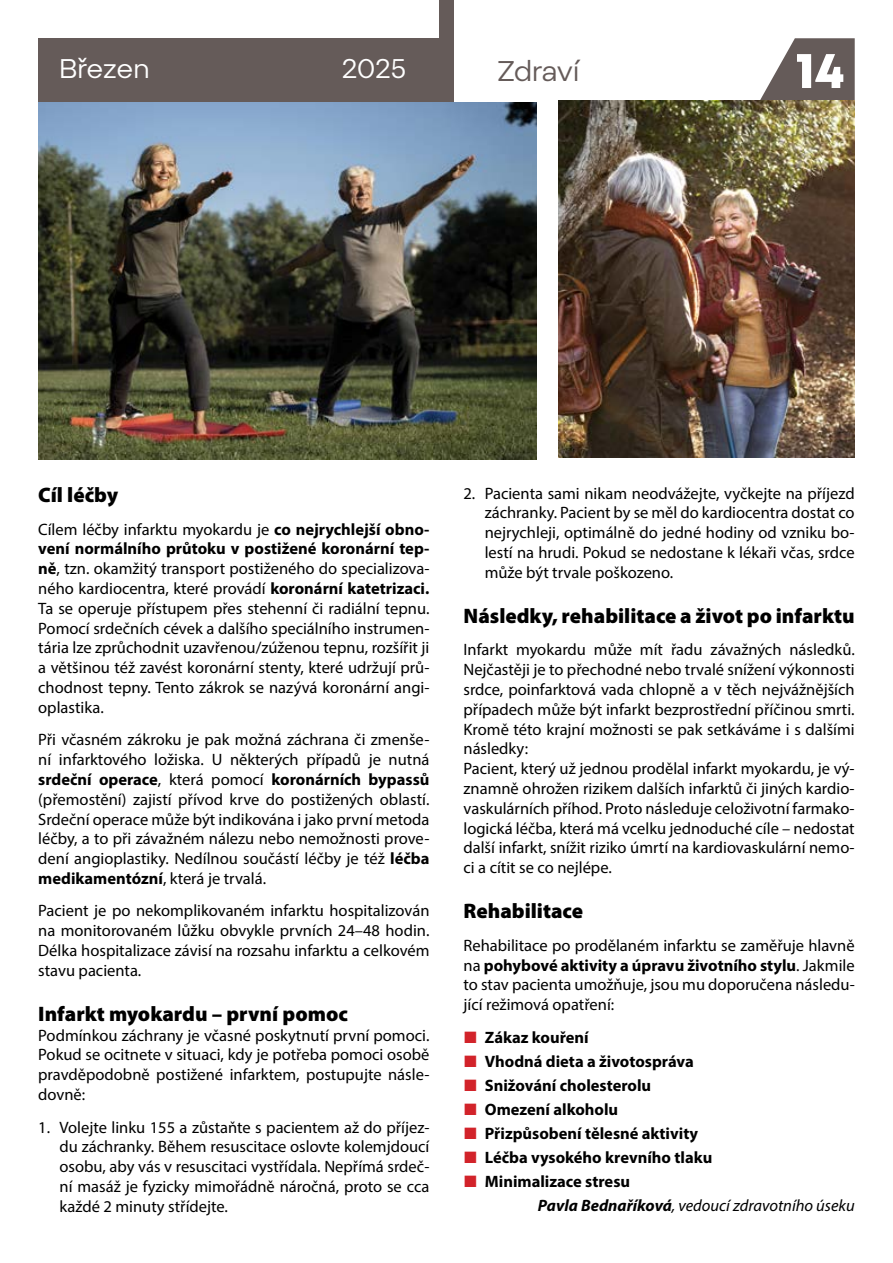
<style>
.page{position:relative;width:893px;height:1263px;background:#fff}
.page>*{position:absolute;margin:0;border:0;box-sizing:border-box;transform-origin:0 0}
.t1{font:51px "Mont Heavy DEMO";color:#fff}
.t2{font:28.5px "Pepi";letter-spacing:-.03em;color:#655b59}
.t3{font:27px "Pepi";letter-spacing:-.01em;color:#fff}
.t4{font:900 21px "Myriad Pro";color:#000}
.t5{font:16.5px/19.8px "Myriad Pro";color:#000;text-align:justify}
.t6{font:700 16.5px/24px "Myriad Pro";color:#000}
.t7{font:italic 16.5px "Myriad Pro";color:#000}
.s1{font-weight:700}
</style>
<div class="page">
<svg style="left:759px;top:38px;width:96px;height:63px"></svg>
<div style="left:38px;top:38px;width:408px;height:64px;background:#655b59"></div>
<div style="left:439px;top:0;width:15px;height:102px;background:#655b59"></div>
<img style="left:38px;top:102px;width:499px;height:357px">
<img style="left:558px;top:101px;width:297px;height:356px">
<h3 class="t3" style="left:60px;top:53px;width:92px">Březen</h3>
<h3 class="t3" style="left:342px;top:53px;width:66px">2025</h3>
<h2 class="t2" style="left:497px;top:53px;width:83px">Zdraví</h2>
<h1 class="t1" style="left:795px;top:41px;width:51px">14</h1>
<p class="t4" style="left:38px;top:481px;width:81px">Cíl léčby</p>
<p class="t5" style="left:38px;top:519px;width:393px">Cílem léčby infarktu myokardu je <span class="s1">co nejrychlejší obno&shy;vení normálního průtoku v postižené koronární tep&shy;ně</span>, tzn. okamžitý transport postiženého do specializova&shy;ného kardiocentra, které provádí <span class="s1">koronární katetrizaci.<br></span>Ta se operuje přístupem přes stehenní či radiální tepnu.<br>Pomocí srdečních cévek a dalšího speciálního instrumen&shy;tária lze zprůchodnit uzavřenou/zúženou tepnu, rozšířit ji a většinou též zavést koronární stenty, které udržují prů&shy;chodnost tepny. Tento zákrok se nazývá koronární angi&shy;oplastika.</p>
<p class="t5" style="left:38px;top:730px;width:393px">Při včasném zákroku je pak možná záchrana či zmenše&shy;ní infarktového ložiska. U některých případů je nutná <span class="s1">srdeční operace</span>, která pomocí <span class="s1">koronárních bypassů </span>(přemostění) zajistí přívod krve do postižených oblastí.<br>Srdeční operace může být indikována i jako první metoda léčby, a to při závažném nálezu nebo nemožnosti prove&shy;dení angioplastiky. Nedílnou součástí léčby je též <span class="s1">léčba medikamentózní</span>, která je trvalá.</p>
<p class="t5" style="left:38px;top:901px;width:393px">Pacient je po nekomplikovaném infarktu hospitalizován na monitorovaném lůžku obvykle prvních 24–48 hodin.<br>Délka hospitalizace závisí na rozsahu infarktu a celkovém stavu pacienta.</p>
<p class="t4" style="left:38px;top:1000px;width:311px">Infarkt myokardu – první pomoc</p>
<p class="t5" style="left:38px;top:1025px;width:393px">Podmínkou záchrany je včasné poskytnutí první pomoci.<br>Pokud se ocitnete v situaci, kdy je potřeba pomoci osobě pravděpodobně postižené infarktem, postupujte násle&shy;dovně:</p>
<p class="t5" style="left:60px;top:1117px;width:371px;text-indent:-21px">1. Volejte linku 155 a zůstaňte s pacientem až do příjez&shy;du záchranky. Během resuscitace oslovte kolemjdoucí osobu, aby vás v resuscitaci vystřídala. Nepřímá srdeč&shy;ní masáž je fyzicky mimořádně náročná, proto se cca každé 2 minuty střídejte.</p>
<p class="t5" style="left:485px;top:483px;width:371px;text-indent:-21px">2. Pacienta sami nikam neodvážejte, vyčkejte na příjezd záchranky. Pacient by se měl do kardiocentra dostat co nejrychleji, optimálně do jedné hodiny od vzniku bo&shy;lestí na hrudi. Pokud se nedostane k lékaři včas, srdce může být trvale poškozeno.</p>
<p class="t4" style="left:463px;top:602px;width:393px">Následky, rehabilitace a život po infarktu</p>
<p class="t5" style="left:463px;top:640px;width:393px;text-align:left">Infarkt myokardu může mít řadu závažných následků.<br>Nejčastěji je to přechodné nebo trvalé snížení výkonnosti srdce, poinfarktová vada chlopně a v těch nejvážnějších případech může být infarkt bezprostřední příčinou smrti.<br>Kromě této krajní možnosti se pak setkáváme i s dalšími následky:<br>Pacient, který už jednou prodělal infarkt myokardu, je vý&shy;znamně ohrožen rizikem dalších infarktů či jiných kardio&shy;vaskulárních příhod. Proto následuje celoživotní farmako&shy;logická léčba, která má vcelku jednoduché cíle – nedostat další infarkt, snížit riziko úmrtí na kardiovaskulární nemo&shy;ci a cítit se co nejlépe.</p>
<p class="t4" style="left:463px;top:897px;width:121px">Rehabilitace</p>
<p class="t5" style="left:463px;top:935px;width:393px">Rehabilitace po prodělaném infarktu se zaměřuje hlavně na <span class="s1">pohybové aktivity a úpravu životního stylu</span>. Jakmile to stav pacienta umožňuje, jsou mu doporučena následu&shy;jící režimová opatření:</p>
<p class="t6" style="left:485px;top:1024px;width:229px">Zákaz kouření<br>Vhodná dieta a životospráva<br>Snižování cholesterolu<br>Omezení alkoholu<br>Přizpůsobení tělesné aktivity<br>Léčba vysokého krevního tlaku<br>Minimalizace stresu</p>
<p class="t7" style="left:538px;top:1195px;width:318px"><span class="s1">Pavla Bednaříková</span>, vedoucí zdravotního úseku</p>
</div>
